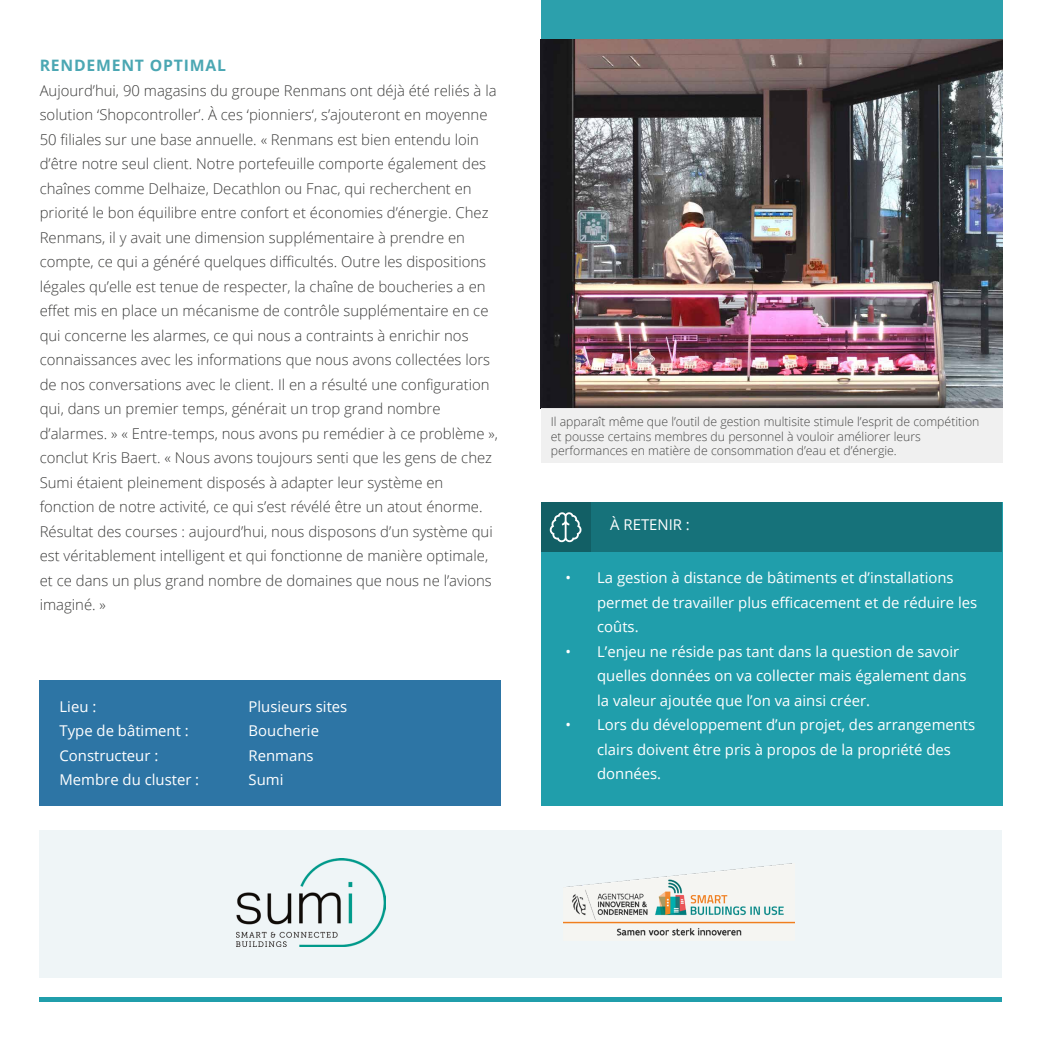
<style>
.page{position:relative;width:1042px;height:1042px;background:#fff}
.page>*{position:absolute;margin:0;border:0;box-sizing:border-box;transform-origin:0 0}
.t1{font:700 15.75px "Open Sans";letter-spacing:.05em;color:#4ba7b3}
.t2{font:300 14.88px/24.5px "Open Sans";color:#3c3c3b}
.t3{font:14.88px/24.5px "Open Sans";color:#fff}
.t4{font:300 12.25px/14.7px "Open Sans";color:#3c3c3b}
</style>
<div class="page">
<div style="left:40px;top:831px;width:962px;height:147px;background:#eff5f7"></div>
<div style="left:541px;top:502px;width:461px;height:304px;background:#209eab"></div>
<div style="left:541px;top:502px;width:49px;height:50px;background:#125f65"></div>
<div style="left:590px;top:502px;width:412px;height:50px;background:#16727a"></div>
<svg style="left:550px;top:512px;width:31px;height:30px"></svg>
<img style="left:563px;top:863px;width:232px;height:73px">
<img style="left:236px;top:858px;width:150px;height:89px">
<div style="left:40px;top:680px;width:461px;height:126px;background:#2d75a5"></div>
<div style="left:40px;top:997px;width:962px;height:5px;background:#209eab"></div>
<div style="left:541px;top:0;width:461px;height:40px;background:#2ca0ac"></div>
<img style="left:541px;top:40px;width:461px;height:369px">
<div style="left:541px;top:409px;width:461px;height:54px;background:#f0f0f0"></div>
<p class="t1" style="left:40px;top:54px;width:188px">RENDEMENT OPTIMAL</p>
<p class="t2" style="left:40px;top:78px;width:460px">Aujourd’hui, 90 magasins du groupe Renmans ont déjà été reliés à la solution ‘Shopcontroller’. À ces ‘pionniers‘, s’ajouteront en moyenne 50 filiales sur une base annuelle. « Renmans est bien entendu loin d’être notre seul client. Notre portefeuille comporte également des chaînes comme Delhaize, Decathlon ou Fnac, qui recherchent en priorité le bon équilibre entre confort et économies d’énergie. Chez Renmans, il y avait une dimension supplémentaire à prendre en compte, ce qui a généré quelques difficultés. Outre les dispositions légales qu’elle est tenue de respecter, la chaîne de boucheries a en effet mis en place un mécanisme de contrôle supplémentaire en ce qui concerne les alarmes, ce qui nous a contraints à enrichir nos connaissances avec les informations que nous avons collectées lors de nos conversations avec le client. Il en a résulté une configuration qui, dans un premier temps, générait un trop grand nombre d’alarmes. » « Entre-temps, nous avons pu remédier à ce problème », conclut Kris Baert. « Nous avons toujours senti que les gens de chez Sumi étaient pleinement disposés à adapter leur système en fonction de notre activité, ce qui s’est révélé être un atout énorme.<br>Résultat des courses : aujourd’hui, nous disposons d’un système qui est véritablement intelligent et qui fonctionne de manière optimale, et ce dans un plus grand nombre de domaines que nous ne l’avions imaginé. »</p>
<p class="t3" style="left:60px;top:693px;width:38px">Lieu :</p>
<p class="t3" style="left:249px;top:693px;width:100px">Plusieurs sites</p>
<p class="t3" style="left:60px;top:718px;width:131px">Type de bâtiment :</p>
<p class="t3" style="left:249px;top:718px;width:72px">Boucherie</p>
<p class="t3" style="left:60px;top:742px;width:100px">Constructeur :</p>
<p class="t3" style="left:249px;top:742px;width:67px">Renmans</p>
<p class="t3" style="left:60px;top:767px;width:141px">Membre du cluster :</p>
<p class="t3" style="left:249px;top:767px;width:36px">Sumi</p>
<p class="t4" style="left:551px;top:414px;width:430px">Il apparaît même que l’outil de gestion multisite stimule l’esprit de compétition et pousse certains membres du personnel à vouloir améliorer leurs performances en matière de consommation d’eau et d’énergie.</p>
<p class="t3" style="left:610px;top:512px;width:81px">À RETENIR :</p>
<p class="t3" style="left:597px;top:565px;width:382px;text-indent:-32px">• La gestion à distance de bâtiments et d’installations permet de travailler plus efficacement et de réduire les coûts.</p>
<p class="t3" style="left:597px;top:639px;width:371px;text-indent:-32px">• L’enjeu ne réside pas tant dans la question de savoir quelles données on va collecter mais également dans la valeur ajoutée que l’on va ainsi créer.</p>
<p class="t3" style="left:597px;top:712px;width:380px;text-indent:-32px">• Lors du développement d’un projet, des arrangements clairs doivent être pris à propos de la propriété des données.</p>
</div>
